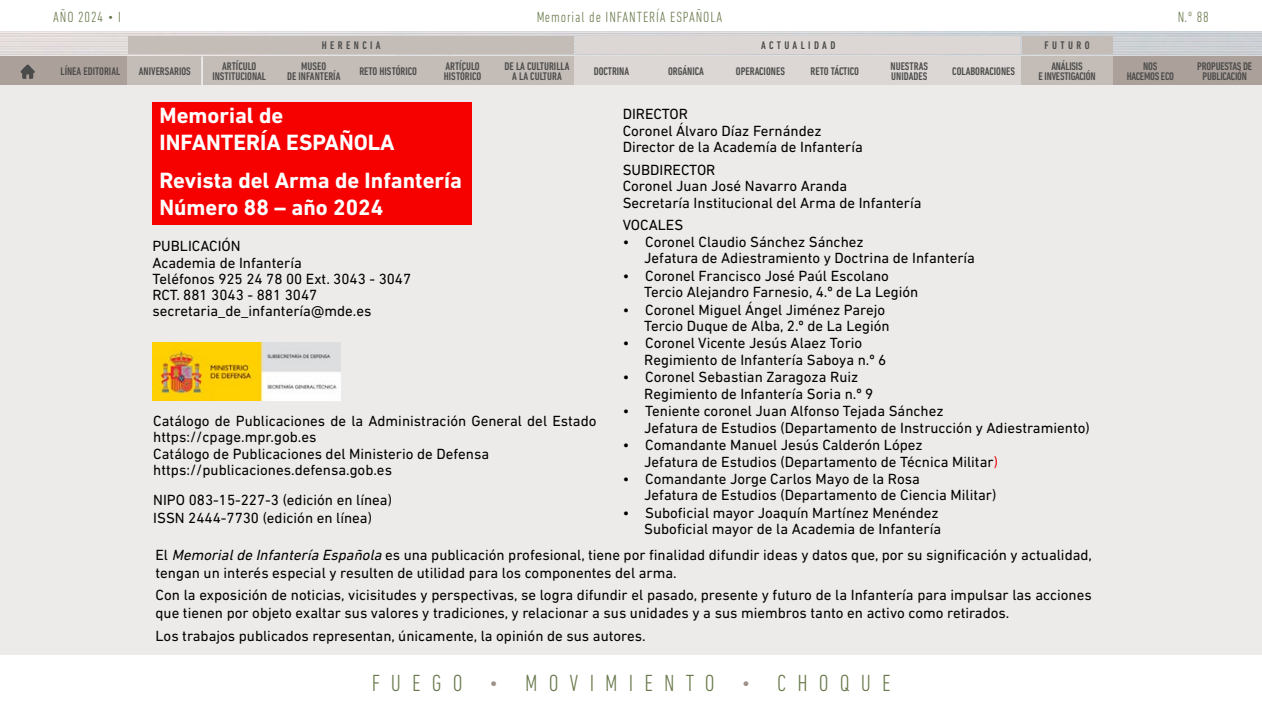
<style>
.page{position:relative;width:1262px;height:709px;background:#fff}
.page>*{position:absolute;margin:0;border:0;box-sizing:border-box;transform-origin:0 0}
.t1{font:300 condensed 23.75px "DIN Next LT Pro";letter-spacing:.47em;color:#465a21}
.t2{font:700 22.5px/27px "DIN Next LT Pro";color:#fff}
.t3{font:15px/16.4px "DIN Next LT Pro";color:#000}
.t4{font:300 condensed 15px "DIN Next LT Pro";letter-spacing:.06em;color:#465a21}
.t5{font:500 condensed 11.25px/10px "DIN Next LT Pro";color:#4b4b4b;text-align:center}
.t6{font:500 condensed 11.25px/10px "DIN Next LT Pro";letter-spacing:-.02em;color:#4b4b4b;text-align:center}
.t7{font:500 condensed 11.25px "DIN Next LT Pro";letter-spacing:.3em;color:#4b4b4b}
.s1{color:#ea0000}
.s2{font-style:italic}
.s3{color:#87786d}
</style>
<div class="page">
<div style="left:0;top:81px;width:1261px;height:574px;background:#edebe9"></div>
<div style="left:152px;top:102px;width:319px;height:123px;background:#f70000"></div>
<img style="left:152px;top:342px;width:188px;height:58px">
<div style="left:202px;top:56px;width:74px;height:29px;background:#c4bdb7"></div>
<div style="left:276px;top:56px;width:75px;height:29px;background:#c4bdb7"></div>
<div style="left:351px;top:56px;width:74px;height:29px;background:#c4bdb7"></div>
<div style="left:425px;top:56px;width:75px;height:29px;background:#c4bdb7"></div>
<div style="left:500px;top:56px;width:74px;height:29px;background:#c4bdb7"></div>
<div style="left:574px;top:56px;width:74px;height:29px;background:#dcd7d4"></div>
<div style="left:648px;top:56px;width:75px;height:29px;background:#dcd7d4"></div>
<div style="left:723px;top:56px;width:74px;height:29px;background:#dcd7d4"></div>
<div style="left:797px;top:56px;width:75px;height:29px;background:#dcd7d4"></div>
<div style="left:872px;top:56px;width:74px;height:29px;background:#dcd7d4"></div>
<div style="left:946px;top:56px;width:74px;height:29px;background:#dcd7d4"></div>
<div style="left:1020px;top:56px;width:93px;height:29px;background:#c4bdb7"></div>
<div style="left:1113px;top:56px;width:74px;height:29px;background:#aca19a"></div>
<div style="left:1187px;top:56px;width:74px;height:29px;background:#aca19a"></div>
<div style="left:53px;top:56px;width:75px;height:29px;background:#aca19a"></div>
<div style="left:128px;top:56px;width:74px;height:29px;background:#c4bdb7"></div>
<div style="left:0;top:56px;width:53px;height:29px;background:#aca19a"></div>
<svg style="left:20px;top:65px;width:15px;height:14px"></svg>
<div style="left:128px;top:36px;width:446px;height:18px;background:#c4bdb7"></div>
<div style="left:577px;top:36px;width:442px;height:18px;background:#dcd7d4"></div>
<div style="left:1021px;top:36px;width:91px;height:17px;background:#c4bdb7"></div>
<hr style="left:201px;top:56px;width:2px;height:29px;background:#fff">
<p class="t4" style="left:53px;top:8px;width:69px">AÑO 2024 • I</p>
<p class="t4" style="left:536px;top:8px;width:188px">Memorial de INFANTERÍA ESPAÑOLA</p>
<p class="t4" style="left:1177px;top:8px;width:33px">N.º 88</p>
<p class="t5" style="left:61px;top:66px;width:61px">LÍNEA EDITORIAL</p>
<p class="t5" style="left:139px;top:66px;width:53px">ANIVERSARIOS</p>
<p class="t7" style="left:322px;top:39px;width:60px">HERENCIA</p>
<p class="t7" style="left:761px;top:39px;width:76px">ACTUALIDAD</p>
<p class="t5" style="left:1044px;top:40px;width:47px">FUTURO</p>
<p class="t5" style="left:212px;top:61px;width:55px">ARTÍCULO<br>INSTITUCIONAL</p>
<p class="t5" style="left:287px;top:61px;width:55px">MUSEO<br>DE INFANTERÍA</p>
<p class="t5" style="left:359px;top:66px;width:59px">RETO HISTÓRICO</p>
<p class="t5" style="left:444px;top:61px;width:39px;text-align:left">ARTÍCULO<br>HISTÓRICO</p>
<p class="t5" style="left:504px;top:61px;width:66px">DE LA CULTURILLA<br>A LA CULTURA</p>
<p class="t5" style="left:593px;top:66px;width:37px">DOCTRINA</p>
<p class="t5" style="left:668px;top:66px;width:37px">ORGÁNICA</p>
<p class="t5" style="left:736px;top:66px;width:50px">OPERACIONES</p>
<p class="t5" style="left:810px;top:66px;width:50px">RETO TÁCTICO</p>
<p class="t5" style="left:890px;top:61px;width:39px;text-align:left">NUESTRAS<br>UNIDADES</p>
<p class="t5" style="left:952px;top:66px;width:64px">COLABORACIONES</p>
<p class="t6" style="left:1038px;top:61px;width:58px">ANÁLISIS<br>E INVESTIGACIÓN</p>
<p class="t6" style="left:1126px;top:61px;width:49px">NOS<br>HACEMOS ECO</p>
<p class="t6" style="left:1197px;top:61px;width:56px">PROPUESTAS DE<br>PUBLICACIÓN</p>
<h2 class="t2" style="left:159px;top:101px;width:237px">Memorial de<br>INFANTERÍA ESPAÑOLA</h2>
<h2 class="t2" style="left:159px;top:167px;width:304px">Revista del Arma de Infantería<br>Número 88 – año 2024</h2>
<p class="t3" style="left:622px;top:106px;width:242px">DIRECTOR<br>Coronel Álvaro Díaz Fernández<br>Director de la Academía de Infantería</p>
<p class="t3" style="left:622px;top:161px;width:300px">SUBDIRECTOR<br>Coronel Juan José Navarro Aranda<br>Secretaría Institucional del Arma de Infantería</p>
<p class="t3" style="left:622px;top:217px;width:62px">VOCALES</p>
<p class="t3" style="left:644px;top:233px;width:332px;text-indent:-22px">• Coronel Claudio Sánchez Sánchez<br>Jefatura de Adiestramiento y Doctrina de Infantería</p>
<p class="t3" style="left:644px;top:267px;width:276px;text-indent:-21px">• Coronel Francisco José Paúl Escolano<br>Tercio Alejandro Farnesio, 4.º de La Legión</p>
<p class="t3" style="left:622px;top:301px;width:268px;text-align:right">• Coronel Miguel Ángel Jiménez Parejo<br>Tercio Duque de Alba, 2.º de La Legión</p>
<p class="t3" style="left:644px;top:335px;width:244px;text-indent:-22px">• Coronel Vicente Jesús Alaez Torio<br>Regimiento de Infantería Saboya n.º 6</p>
<p class="t3" style="left:644px;top:369px;width:231px;text-indent:-22px">• Coronel Sebastian Zaragoza Ruiz<br>Regimiento de Infantería Soria n.º 9</p>
<p class="t3" style="left:644px;top:403px;width:447px;text-indent:-22px">• Teniente coronel Juan Alfonso Tejada Sánchez<br>Jefatura de Estudios (Departamento de Instrucción y Adiestramiento)</p>
<p class="t3" style="left:644px;top:437px;width:355px;text-indent:-22px">• Comandante Manuel Jesús Calderón López<br>Jefatura de Estudios (Departamento de Técnica Militar<span class="s1">)</span></p>
<p class="t3" style="left:644px;top:470px;width:353px;text-indent:-22px">• Comandante Jorge Carlos Mayo de la Rosa<br>Jefatura de Estudios (Departamento de Ciencia Militar)</p>
<p class="t3" style="left:622px;top:504px;width:320px;text-align:right">• Suboficial mayor Joaquín Martínez Menéndez<br>Suboficial mayor de la Academia de Infantería</p>
<p class="t3" style="left:152px;top:238px;width:260px">PUBLICACIÓN<br>Academia de Infantería<br>Teléfonos 925 24 78 00 Ext. 3043 - 3047<br>RCT. 881 3043 - 881 3047 secretaria_de_infantería@mde.es</p>
<p class="t3" style="left:153px;top:412px;width:444px">Catálogo de Publicaciones de la Administración General del Estado https://cpage.mpr.gob.es<br>Catálogo de Publicaciones del Ministerio de Defensa https://publicaciones.defensa.gob.es</p>
<p class="t3" style="left:153px;top:490px;width:240px;line-height:18px">NIPO 083-15-227-3 (edición en línea)<br>ISSN 2444-7730 (edición en línea)</p>
<p class="t3" style="left:155px;top:545px;width:938px;line-height:18.1px">El <span class="s2">Memorialde Infantería Española</span> es una publicación profesional, tiene por finalidad difundir ideas y datos que, por su significación y actualidad, tengan un interés especial y resulten de utilidad para los componentes del arma.</p>
<p class="t3" style="left:155px;top:585px;width:937px;line-height:18.1px">Con la exposición de noticias, vicisitudes y perspectivas, se logra difundir el pasado, presente y futuro de la Infantería para impulsar las acciones que tienen por objeto exaltar sus valores y tradiciones, y relacionar a sus unidades y a sus miembros tanto en activo como retirados.</p>
<p class="t3" style="left:155px;top:627px;width:491px">Los trabajos publicados representan, únicamente, la opinión de sus autores.</p>
<h1 class="t1" style="left:371px;top:669px;width:520px">FUEGO <span class="s3">•</span> MOVIMIENTO <span class="s3">•</span> CHOQUE</h1>
</div>
